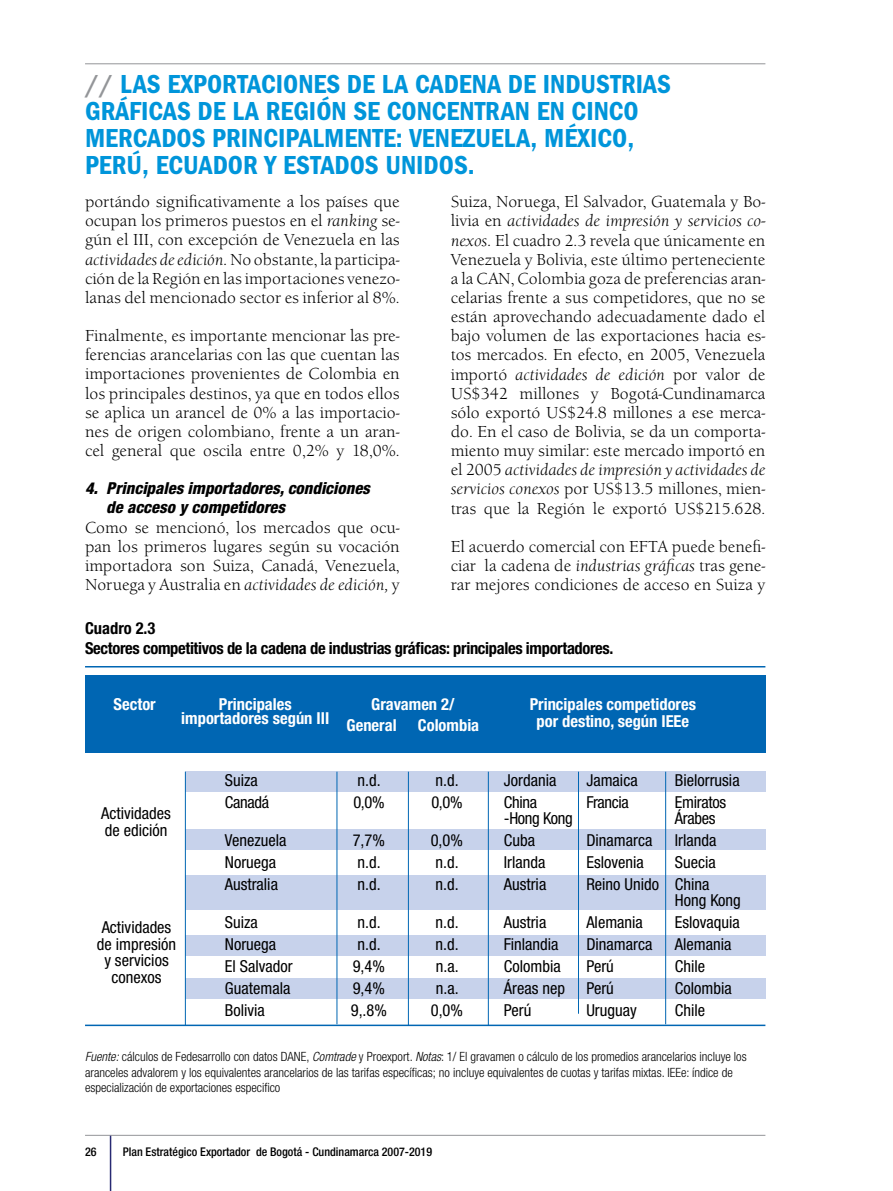
<style>
.page{position:relative;width:893px;height:1191px;background:#fff}
.page>*{position:absolute;margin:0;border:0;box-sizing:border-box;transform-origin:0 0}
.t1{font:600 27px/27px "Franklin Got Cd ITC";color:#0095da}
.t2{font:16.5px/19.2px "Berkeley Old ITC";color:#000;text-align:justify}
.t3{font:condensed 16.5px/16.5px "Helvetica Neue";color:#000}
.t4{font:700 condensed 16.5px/13.5px "Helvetica Neue";color:#fff;text-align:center}
.t5{font:700 condensed 16.5px/19.8px "Helvetica Neue";letter-spacing:-.02em;color:#000}
.t6{font:italic 800 condensed 16.5px/19.2px "Helvetica Neue";color:#000}
.t7{font:condensed 16.5px "Helvetica Neue";letter-spacing:-.02em;color:#000}
.t8{font:300 condensed 12.75px/15.3px "Helvetica Neue";color:#000}
.t9{font:500 condensed 12px "Helvetica Neue";color:#000}
.s1{color:#939598}
.s2{font-style:italic}
</style>
<div class="page">
<hr style="left:85px;top:1135px;width:680px;height:1px;background:#939598">
<hr style="left:110px;top:1135px;width:1px;height:56px;background:#282a73">
<hr style="left:85px;top:63px;width:680px;height:1px;background:#939598">
<hr style="left:85px;top:666px;width:680px;height:1px;background:#0066b3">
<hr style="left:85px;top:1024px;width:680px;height:2px;background:#0066b3">
<div style="left:85px;top:675px;width:680px;height:77px;background:#0066b3"></div>
<div style="left:185px;top:771px;width:580px;height:20px;background:#c7d2eb"></div>
<div style="left:185px;top:829px;width:580px;height:20px;background:#c7d2eb"></div>
<div style="left:185px;top:875px;width:580px;height:35px;background:#c7d2eb"></div>
<div style="left:185px;top:935px;width:580px;height:20px;background:#c7d2eb"></div>
<div style="left:185px;top:978px;width:580px;height:20px;background:#c7d2eb"></div>
<hr style="left:337px;top:771px;width:1px;height:253px;background:#0066b3">
<hr style="left:185px;top:771px;width:1px;height:254px;background:#0066b3">
<hr style="left:578px;top:771px;width:1px;height:242px;background:#0066b3">
<hr style="left:665px;top:771px;width:1px;height:253px;background:#0066b3">
<hr style="left:488px;top:771px;width:1px;height:254px;background:#0066b3">
<hr style="left:408px;top:771px;width:1px;height:254px;background:#0066b3">
<h1 class="t1" style="left:85px;top:71px;width:587px"><span class="s1">//</span> LAS EXPORTACIONES DE LA CADENA DE INDUSTRIAS GRÁFICAS DE LA REGI ÓN SE CONCENTRAN EN CINCO MERCADOS PRINCIPALMENTE: VENEZUELA, MÉXICO, PERÚ, ECUADOR Y ESTADOS UNIDOS.</h1>
<p class="t2" style="left:85px;top:192px;width:316px">portándo significativamente a los países que ocupan los primeros puestos en el <span class="s2">ranking</span> se&shy;gún el III, con excepción de Venezuela en las <span class="s2">actividades de edición.</span> No obstante, la participa&shy;ción de la Región en las importaciones venezo&shy;lanas del mencionado sector es inferior al 8%.</p>
<p class="t2" style="left:85px;top:326px;width:316px">Finalmente, es importante mencionar las pre&shy;ferencias arancelarias con las que cuentan las importaciones provenientes de Colombia en los principales destinos, ya que en todos ellos se aplica un arancel de 0% a las importacio&shy;nes de origen colombiano, frente a un aran&shy;cel general que oscila entre 0,2% y 18,0%.</p>
<p class="t6" style="left:106px;top:478px;width:265px;text-indent:-21px">4. Principales importadores, condiciones de acceso y competidores</p>
<p class="t2" style="left:85px;top:518px;width:316px">Como se mencionó, los mercados que ocu&shy;pan los primeros lugares según su vocación importadora son Suiza, Canadá, Venezuela, Noruega y Australia en <span class="s2">actividades de edición,</span> y</p>
<p class="t2" style="left:451px;top:192px;width:316px">Suiza, Noruega, El Salvador, Guatemala y Bo&shy;livia en <span class="s2">actividades de impresión y servicios co&shy;nexos.</span> El cuadro 2.3 revela que únicamente en Venezuela y Bolivia, este último perteneciente a la CAN, Colombia goza de preferencias aran&shy;celarias frente a sus competidores, que no se están aprovechando adecuadamente dado el bajo volumen de las exportaciones hacia es&shy;tos mercados. En efecto, en 2005, Venezuela importó <span class="s2">actividades de edición</span> por valor de US$342 millones y Bogotá-Cundinamarca sólo exportó US$24.8 millones a ese merca&shy;do. En el caso de Bolivia, se da un comporta&shy;miento muy similar: este mercado importó en el 2005 <span class="s2">actividades de impresión y actividades de servicios conexos</span> por US$13.5 millones, mien&shy;tras que la Región le exportó US$215.628.</p>
<p class="t2" style="left:451px;top:537px;width:316px">El acuerdo comercial con EFTA puede benefi&shy;ciar la cadena de <span class="s2">industrias gráficas</span> tras gene&shy;rar mejores condiciones de acceso en Suiza y</p>
<p class="t5" style="left:85px;top:618px;width:530px">Cuadro 2.3<br>Sectores competitivos de la cadena de industrias gráficas: principales importadores.</p>
<p class="t4" style="left:114px;top:697px;width:44px">Sector</p>
<p class="t4" style="left:181px;top:697px;width:149px">Principales importadores según III</p>
<p class="t4" style="left:530px;top:695px;width:168px;line-height:16.5px">Principales competidores por destino, según IEEe</p>
<p class="t4" style="left:347px;top:693px;width:110px;line-height:21px;text-align:left;text-indent:25px">Gravamen 2/<br>General</p>
<p class="t4" style="left:418px;top:718px;width:63px">Colombia</p>
<p class="t3" style="left:101px;top:805px;width:71px">Actividades de edición</p>
<p class="t3" style="left:97px;top:919px;width:81px;text-align:center">Actividades de impresión y servicios conexos</p>
<p class="t3" style="left:225px;top:772px;width:34px">Suiza</p>
<p class="t3" style="left:358px;top:772px;width:25px">n.d.</p>
<p class="t3" style="left:436px;top:772px;width:25px">n.d.</p>
<p class="t3" style="left:504px;top:772px;width:54px">Jordania</p>
<p class="t3" style="left:586px;top:772px;width:53px">Jamaica</p>
<p class="t3" style="left:675px;top:772px;width:66px">Bielorrusia</p>
<p class="t3" style="left:225px;top:794px;width:46px">Canadá</p>
<p class="t3" style="left:353px;top:794px;width:33px">0,0%</p>
<p class="t3" style="left:431px;top:794px;width:33px">0,0%</p>
<p class="t3" style="left:504px;top:794px;width:35px">China</p>
<p class="t7" style="left:586px;top:792px;width:44px">Francia</p>
<p class="t7" style="left:675px;top:792px;width:53px">Emiratos</p>
<p class="t7" style="left:504px;top:808px;width:70px">-Hong Kong</p>
<p class="t3" style="left:675px;top:810px;width:42px">Árabes</p>
<p class="t3" style="left:225px;top:832px;width:63px">Venezuela</p>
<p class="t3" style="left:353px;top:832px;width:34px">7,7%</p>
<p class="t3" style="left:431px;top:832px;width:34px">0,0%</p>
<p class="t3" style="left:504px;top:832px;width:33px">Cuba</p>
<p class="t3" style="left:586px;top:832px;width:67px">Dinamarca</p>
<p class="t3" style="left:675px;top:832px;width:43px">Irlanda</p>
<p class="t3" style="left:225px;top:854px;width:53px">Noruega</p>
<p class="t3" style="left:358px;top:854px;width:25px">n.d.</p>
<p class="t3" style="left:436px;top:854px;width:25px">n.d.</p>
<p class="t3" style="left:504px;top:854px;width:43px">Irlanda</p>
<p class="t3" style="left:586px;top:854px;width:59px">Eslovenia</p>
<p class="t3" style="left:675px;top:854px;width:42px">Suecia</p>
<p class="t3" style="left:225px;top:876px;width:55px">Australia</p>
<p class="t3" style="left:358px;top:876px;width:25px">n.d.</p>
<p class="t3" style="left:436px;top:876px;width:25px">n.d.</p>
<p class="t3" style="left:504px;top:876px;width:44px">Austria</p>
<p class="t3" style="left:675px;top:876px;width:67px;line-height:16px;text-indent:-89px">Reino Unido China<br>Hong Kong</p>
<p class="t3" style="left:225px;top:914px;width:34px">Suiza</p>
<p class="t3" style="left:358px;top:914px;width:25px">n.d.</p>
<p class="t3" style="left:436px;top:914px;width:25px">n.d.</p>
<p class="t3" style="left:504px;top:914px;width:44px">Austria</p>
<p class="t3" style="left:586px;top:914px;width:58px">Alemania</p>
<p class="t3" style="left:675px;top:914px;width:67px">Eslovaquia</p>
<p class="t3" style="left:225px;top:936px;width:53px">Noruega</p>
<p class="t3" style="left:358px;top:936px;width:25px">n.d.</p>
<p class="t3" style="left:436px;top:936px;width:25px">n.d.</p>
<p class="t3" style="left:504px;top:936px;width:56px">Finlandia</p>
<p class="t3" style="left:586px;top:936px;width:67px">Dinamarca</p>
<p class="t3" style="left:675px;top:936px;width:58px">Alemania</p>
<p class="t3" style="left:225px;top:958px;width:69px">El Salvador</p>
<p class="t3" style="left:353px;top:958px;width:34px">9,4%</p>
<p class="t3" style="left:436px;top:958px;width:24px">n.a.</p>
<p class="t3" style="left:504px;top:958px;width:58px">Colombia</p>
<p class="t3" style="left:586px;top:958px;width:29px">Perú</p>
<p class="t3" style="left:675px;top:958px;width:32px">Chile</p>
<p class="t3" style="left:225px;top:980px;width:67px">Guatemala</p>
<p class="t3" style="left:353px;top:980px;width:34px">9,4%</p>
<p class="t3" style="left:436px;top:980px;width:24px">n.a.</p>
<p class="t3" style="left:504px;top:980px;width:63px">Áreas nep</p>
<p class="t3" style="left:586px;top:980px;width:29px">Perú</p>
<p class="t3" style="left:675px;top:980px;width:58px">Colombia</p>
<p class="t3" style="left:225px;top:1002px;width:42px">Bolivia</p>
<p class="t3" style="left:351px;top:1002px;width:38px">9,.8%</p>
<p class="t3" style="left:431px;top:1002px;width:34px">0,0%</p>
<p class="t3" style="left:504px;top:1002px;width:29px">Perú</p>
<p class="t3" style="left:586px;top:1002px;width:52px">Uruguay</p>
<p class="t3" style="left:675px;top:1002px;width:32px">Chile</p>
<p class="t8" style="left:85px;top:1049px;width:663px"><span class="s2">Fuente:</span> cálculos de Fedesarrollo con datos DANE, <span class="s2">Comtrade</span> y Proexport. <span class="s2">Notas</span>: 1/ El gravamen o cálculo de los promedios arancelarios incluye los aranceles advalorem y los equivalentes arancelarios de las tarifas específicas; no incluye equivalentes de cuotas y tarifas mixtas. IEEe: índice de especialización de exportaciones especifico</p>
<p class="t9" style="left:85px;top:1144px;width:13px">26</p>
<p class="t9" style="left:123px;top:1144px;width:311px">Plan Estratégico Exportador de Bogotá - Cundinamarca 2007-2019</p>
</div>
